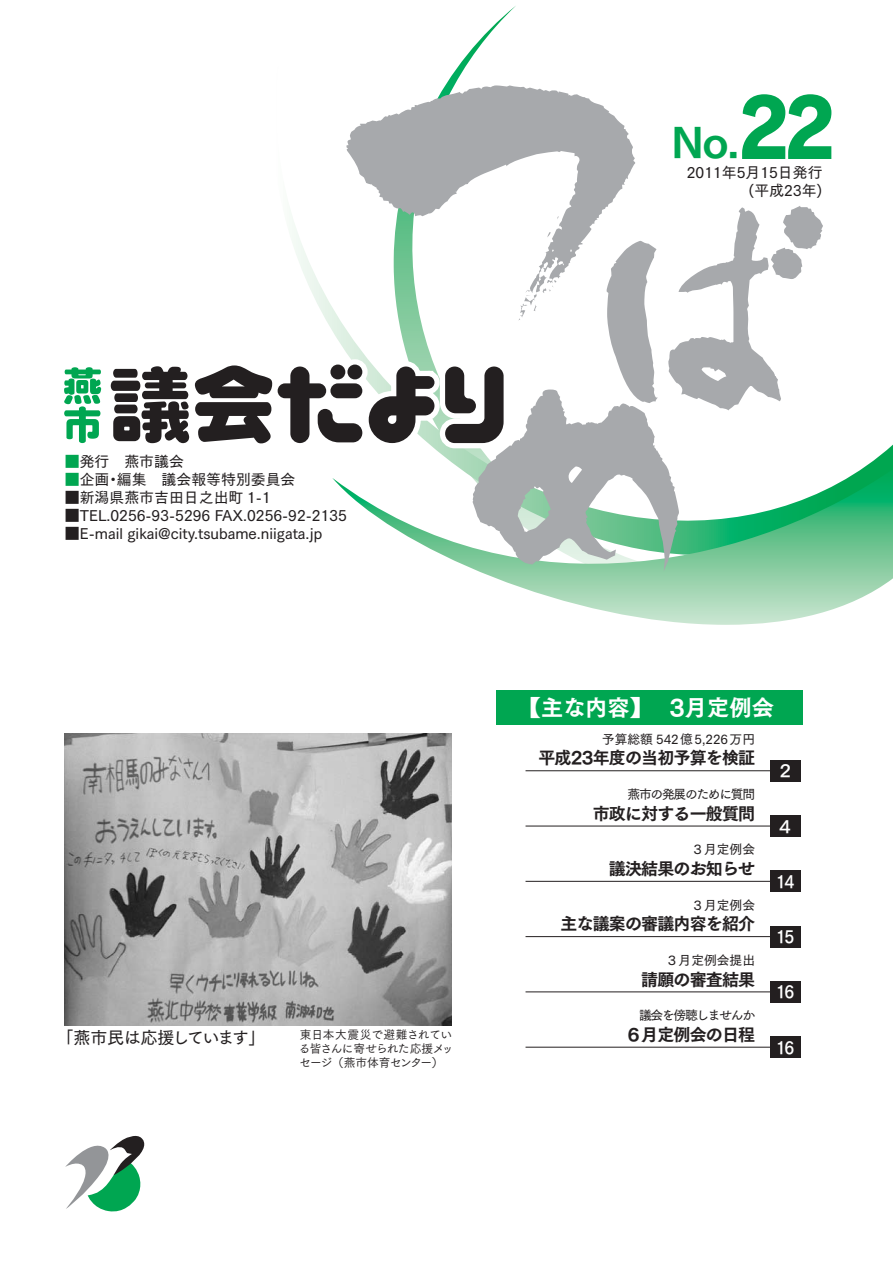
<style>
.page{position:relative;width:893px;height:1263px;background:#fff}
.page>*{position:absolute;margin:0;border:0;box-sizing:border-box;transform-origin:0 0}
.t1{font:80.85px "Rodin Pro EB";color:#00a651;scale:.95 1}
.t2{font:39.3px "Tsuku Go Pro E";color:#00a651}
.t3{font:22.35px "Tsuku Go Pro E";color:#fff}
.t4{font:16.95px "Tsuku Go Pro E";letter-spacing:-.05em;color:#231f20}
.t5{font:16.95px "Tsuku Go Pro D";letter-spacing:-.07em;color:#231f20}
.t6{font:16.95px "Tsuku Go Pro B";letter-spacing:-.1em;color:#fff;scale:.9 1}
.t7{font:16.95px "Tsuku Go Pro B";letter-spacing:-.1em;color:#fff}
.t8{font:14.85px/18px "Tsuku Go Pro D";color:#231f20}
.t9{font:12.75px "Tsuku Go Pro D";color:#231f20}
.t10{font:12.75px "Tsuku Go Pro D";letter-spacing:-.1em;color:#231f20}
.t11{font:11.7px/13.8px "Tsuku Go Pro M";letter-spacing:-.055em;color:#231f20}
.t12{font:11.7px "Tsuku Go Pro M";letter-spacing:-.005em;color:#231f20}
.s1{color:#00a651}
</style>
<div class="page">
<svg style="left:526px;top:469px;width:367px;height:156px"></svg>
<div style="left:496px;top:690px;width:306px;height:34px;background:#00a651"></div>
<svg style="left:346px;top:85px;width:289px;height:121px;fill:#a7a9ac"></svg>
<svg style="left:64px;top:206px;width:759px;height:383px"></svg>
<div style="left:771px;top:760px;width:30px;height:21px;background:#231f20"></div>
<div style="left:771px;top:815px;width:30px;height:22px;background:#231f20"></div>
<div style="left:771px;top:871px;width:30px;height:21px;background:#231f20"></div>
<div style="left:771px;top:926px;width:30px;height:21px;background:#231f20"></div>
<div style="left:771px;top:981px;width:30px;height:21px;background:#231f20"></div>
<div style="left:771px;top:1036px;width:30px;height:22px;background:#231f20"></div>
<hr style="left:525px;top:770px;width:247px;height:1px;background:#231f20">
<hr style="left:525px;top:881px;width:247px;height:1px;background:#231f20">
<hr style="left:525px;top:1047px;width:247px;height:1px;background:#231f20">
<hr style="left:525px;top:936px;width:247px;height:1px;background:#231f20">
<hr style="left:525px;top:992px;width:247px;height:1px;background:#231f20">
<hr style="left:525px;top:826px;width:247px;height:1px;background:#231f20">
<svg style="left:65px;top:1135px;width:80px;height:77px"></svg>
<img style="left:65px;top:733px;width:387px;height:293px">
<h1 class="t1" style="left:736px;top:72px;width:106px">22</h1>
<h2 class="t2" style="left:672px;top:107px;width:69px">No.</h2>
<p class="t8" style="left:687px;top:162px;width:137px;text-align:right">2011年月5 15日発行(平成23年(</p>
<p class="t8" style="left:117px;top:451px;width:180px;text-indent:-52px"><span class="s1">■</span>発行　燕市議会<br>編集　議会報等特別委員会</p>
<p class="t8" style="left:65px;top:469px;width:46px"><span class="s1">■</span>企画</p>
<p class="t8" style="left:65px;top:487px;width:207px">■新潟県燕市吉田日之出町 1-1</p>
<p class="t8" style="left:65px;top:505px;width:284px">■TEL.0256-93-5296 FAX.0256-92-2135</p>
<p class="t8" style="left:65px;top:523px;width:259px">■E-mail gikai@city.tsubame.niigata j p.</p>
<p class="t8" style="left:106px;top:469px;width:16px">・</p>
<p class="t5" style="left:56px;top:1023px;width:211px">「燕市民は応援しています」</p>
<p class="t12" style="left:300px;top:1025px;width:154px">東日本大震災で避難されてい</p>
<p class="t11" style="left:299px;top:1040px;width:156px">る皆さんに寄せられた応援メッセージ（燕市体育センター(</p>
<h3 class="t3" style="left:519px;top:687px;width:257px">【主な内容】　 3月定例会</h3>
<p class="t9" style="left:602px;top:728px;width:155px">予算総額 542 億5,226万円</p>
<p class="t4" style="left:538px;top:743px;width:218px">平成23年度の当初予算を検証</p>
<p class="t10" style="left:628px;top:783px;width:129px">燕市の発展のために質問</p>
<p class="t4" style="left:593px;top:798px;width:164px">市政に対する一般質問</p>
<p class="t9" style="left:691px;top:839px;width:65px">３月定例会</p>
<p class="t4" style="left:609px;top:853px;width:148px">議決結果のお知らせ</p>
<p class="t9" style="left:691px;top:894px;width:65px">３月定例会</p>
<p class="t4" style="left:560px;top:909px;width:196px">主な議案の審議内容を紹介</p>
<p class="t9" style="left:666px;top:949px;width:91px">３月定例会提出</p>
<p class="t4" style="left:641px;top:964px;width:115px">請願の審査結果</p>
<p class="t10" style="left:639px;top:1005px;width:118px">議会を傍聴しませんか</p>
<p class="t4" style="left:625px;top:1019px;width:132px">６月定例会の日程</p>
<p class="t7" style="left:777px;top:756px;width:19px">２</p>
<p class="t7" style="left:777px;top:811px;width:19px">４</p>
<p class="t6" style="left:776px;top:867px;width:22px">14</p>
<p class="t6" style="left:776px;top:922px;width:22px">15</p>
<p class="t6" style="left:776px;top:977px;width:22px">16</p>
<p class="t6" style="left:776px;top:1032px;width:22px">16</p>
</div>
